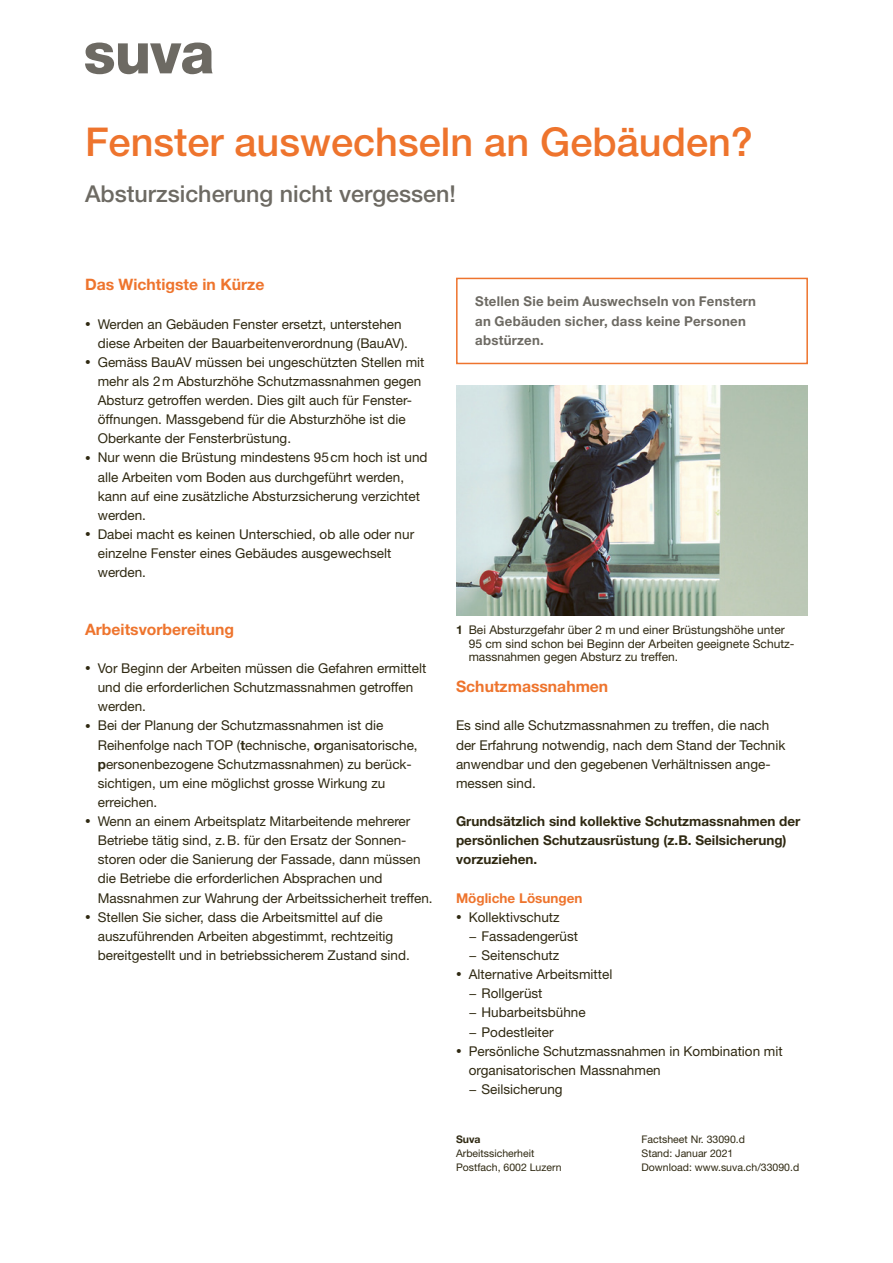
<style>
.page{position:relative;width:893px;height:1263px;background:#fff}
.page>*{position:absolute;margin:0;border:0;box-sizing:border-box;transform-origin:0 0}
.t1{font:500 39.75px "Helvetica Neue LT Std";color:#ee742d}
.t2{font:500 23.25px "Helvetica Neue LT Std";color:#6d6a63}
.t3{font:700 15.75px "Helvetica Neue LT Std";color:#ee742d}
.t4{font:13.5px/19.2px "Helvetica Neue LT Std";color:#2f2912}
.t5{font:700 13.5px/19.2px "Helvetica Neue LT Std";color:#2f2912}
.t6{font:700 13.5px/19.2px "Helvetica Neue LT Std";letter-spacing:.02em;color:#6d6a63}
.t7{font:700 13.5px "Helvetica Neue LT Std";color:#ee742d}
.t8{font:12px/13.8px "Helvetica Neue LT Std";color:#2f2912}
.t9{font:10.5px/13.8px "Helvetica Neue LT Std";color:#2f2912}
.t10{font:700 10.5px "Helvetica Neue LT Std";color:#2f2912}
.s1{font-size:11.25px}
.s2{font-weight:700}
</style>
<div class="page">
<img style="left:456px;top:386px;width:352px;height:229px">
<div style="left:456px;top:278px;width:352px;height:86px;border:2px solid #ee742d"></div>
<svg style="left:85px;top:43px;width:128px;height:31px"></svg>
<h1 class="t1" style="left:85px;top:118px;width:669px">Fenster auswechseln an Gebäuden?</h1>
<h2 class="t2" style="left:85px;top:180px;width:372px">Absturzsicherung nicht vergessen!</h2>
<p class="t3" style="left:85px;top:275px;width:181px">Das Wichtigste in Kürze</p>
<p class="t4" style="left:98px;top:314px;width:312px;text-indent:-13px"><span class="s1">•</span> Werden an Gebäuden Fenster ersetzt, unterstehen diese Arbeiten der Bauarbeitenverordnung (BauAV).</p>
<p class="t4" style="left:98px;top:352px;width:328px;text-indent:-13px"><span class="s1">•</span> Gemäss BauAV müssen bei ungeschützten Stellen mit mehr als 2m Absturzhöhe Schutzmassnahmen gegen Absturz getroffen werden. Dies gilt auch für Fenster&shy;öffnungen. Massgebend für die Absturzhöhe ist die Oberkante der Fensterbrüstung.</p>
<p class="t4" style="left:98px;top:448px;width:331px;text-indent:-13px"><span class="s1">•</span> Nur wenn die Brüstung mindestens 95cm hoch ist und alle Arbeiten vom Boden aus durchgeführt werden, kann auf eine zusätzliche Absturzsicherung verzichtet werden.</p>
<p class="t4" style="left:98px;top:524px;width:318px;text-indent:-13px"><span class="s1">•</span> Dabei macht es keinen Unterschied, ob alle oder nur einzelne Fenster eines Gebäudes ausgewechselt werden.</p>
<p class="t3" style="left:85px;top:619px;width:151px">Arbeitsvorbereitung</p>
<p class="t4" style="left:98px;top:658px;width:330px;text-indent:-13px"><span class="s1">•</span> Vor Beginn der Arbeiten müssen die Gefahren ermittelt und die erforderlichen Schutzmassnahmen getroffen werden.</p>
<p class="t4" style="left:98px;top:716px;width:321px;text-indent:-13px"><span class="s1">•</span> Bei der Planung der Schutzmassnahmen ist die Reihenfolge nach TOP (<span class="s2">t</span>echnische, <span class="s2">o</span>rganisatorische, <span class="s2">p</span>ersonenbezogene Schutzmassnahmen) zu berück&shy;sichtigen, um eine möglichst grosse Wirkung zu erreichen.</p>
<p class="t4" style="left:98px;top:811px;width:336px;text-indent:-13px"><span class="s1">•</span> Wenn an einem Arbeitsplatz Mitarbeitende mehrerer Betriebe tätig sind, z.B. für den Ersatz der Sonnen&shy;storen oder die Sanierung der Fassade, dann müssen die Betriebe die erforderlichen Absprachen und Massnahmen zur Wahrung der Arbeitssicherheit treffen.</p>
<p class="t4" style="left:98px;top:907px;width:314px;text-indent:-13px"><span class="s1">•</span> Stellen Sie sicher, dass die Arbeitsmittel auf die auszuführenden Arbeiten abgestimmt, rechtzeitig bereitgestellt und in betriebssicherem Zustand sind.</p>
<p class="t6" style="left:475px;top:292px;width:282px">Stellen Sie beim Auswechseln von Fenstern an Gebäuden sicher, dass keine Personen abstürzen.</p>
<p class="t8" style="left:469px;top:622px;width:327px;text-indent:-13px"><span class="s2">1</span> Bei Absturzgefahr über 2 m und einer Brüstungshöhe unter<br>95 cm sind schon bei Beginn der Arbeiten geeignete Schutz&shy;massnahmen gegen Absturz zu treffen.</p>
<p class="t3" style="left:456px;top:677px;width:154px">Schutzmassnahmen</p>
<p class="t4" style="left:456px;top:716px;width:331px">Es sind alle Schutzmassnahmen zu treffen, die nach der Erfahrung notwendig, nach dem Stand der Technik anwendbar und den gegebenen Verhältnissen ange&shy;messen sind.</p>
<p class="t5" style="left:456px;top:811px;width:346px">Grundsätzlich sind kollektive Schutzmassnahmen der persönlichen Schutzausrüstung (z.B. Seilsicherung) vorzuziehen.</p>
<p class="t7" style="left:456px;top:889px;width:128px">Mögliche Lösungen</p>
<p class="t4" style="left:469px;top:907px;width:111px;text-indent:-13px"><span class="s1">•</span> Kollektivschutz<br>− Fassadengerüst − Seitenschutz</p>
<p class="t4" style="left:469px;top:964px;width:145px;text-indent:-13px"><span class="s1">•</span> Alternative Arbeitsmittel − Rollgerüst<br>− Hubarbeitsbühne<br>− Podestleiter</p>
<p class="t4" style="left:469px;top:1041px;width:315px;text-indent:-13px"><span class="s1">•</span> Persönliche Schutzmassnahmen in Kombination mit organisatorischen Massnahmen<br>− Seilsicherung</p>
<p class="t10" style="left:456px;top:1132px;width:26px">Suva</p>
<p class="t9" style="left:456px;top:1146px;width:107px">Arbeitssicherheit<br>Postfach, 6002 Luzern</p>
<p class="t9" style="left:642px;top:1132px;width:159px">Factsheet Nr. 33090.d<br>Stand: Januar 2021<br>Download: www.suva.ch/33090.d</p>
</div>
